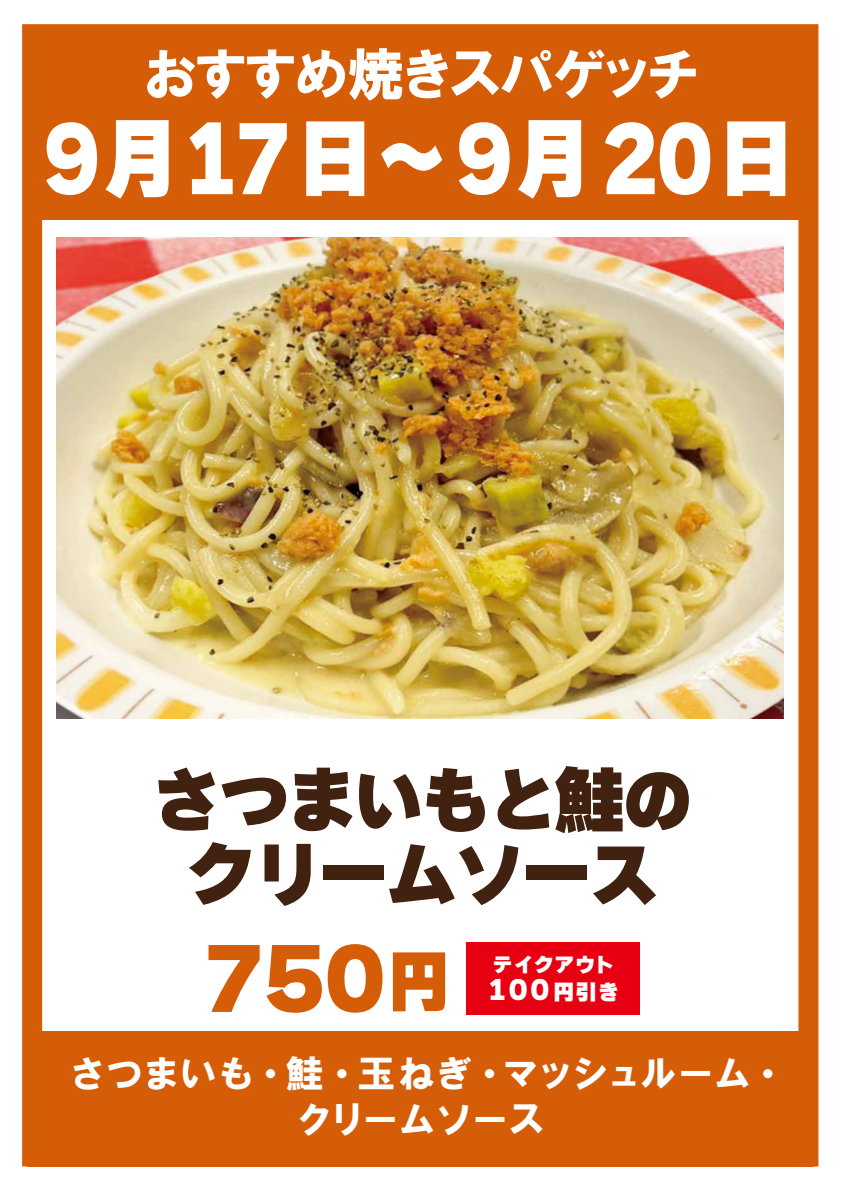
<style>
.page{position:relative;width:842px;height:1191px;background:#fff}
.page>*{position:absolute;margin:0;border:0;box-sizing:border-box;transform-origin:0 0}
.t1{font:86.2px "Ruika 09";letter-spacing:.04em;color:#fff;scale:.87 1}
.t2{font:81.3px "Ruika 09";color:#d65d08}
.t3{font:71px/74px "Ruika 09";letter-spacing:-.03em;color:#41210f;text-align:center}
.t4{font:57px "HGP Soei Kakugothic UB";color:#fff}
.t5{font:38px/46px "HGP Soei Kakugothic UB";letter-spacing:.1em;color:#fff;text-align:center}
.t6{font:25.3px "Ruika 09";color:#fff}
.t7{font:20px "Ruika 09";letter-spacing:.02em;color:#fff}
.s1{font-size:67.4px}
.s2{font-size:21.5px}
</style>
<div class="page">
<img style="left:22px;top:24px;width:796px;height:1142px">
<div style="left:36px;top:42px;width:772px;height:178px;background:#d65d08"></div>
<h3 class="t4" style="left:145px;top:45px;width:554px">おすすめ焼きスパゲッチ</h3>
<h1 class="t1" style="left:43px;top:115px;width:864px">9月17日～9月20日</h1>
<h3 class="t3" style="left:152px;top:762px;width:542px">さつまいもと鮭のクリームソース</h3>
<h2 class="t2" style="left:202px;top:937px;width:250px">750<span class="s1">円</span></h2>
<p class="t7" style="left:493px;top:954px;width:123px">テイクアウト</p>
<p class="t6" style="left:487px;top:977px;width:134px">100<span class="s2">円引き</span></p>
<p class="t5" style="left:72px;top:1050px;width:707px">さつまいも・鮭・玉ねぎ・マッシュルーム・クリームソース</p>
</div>
